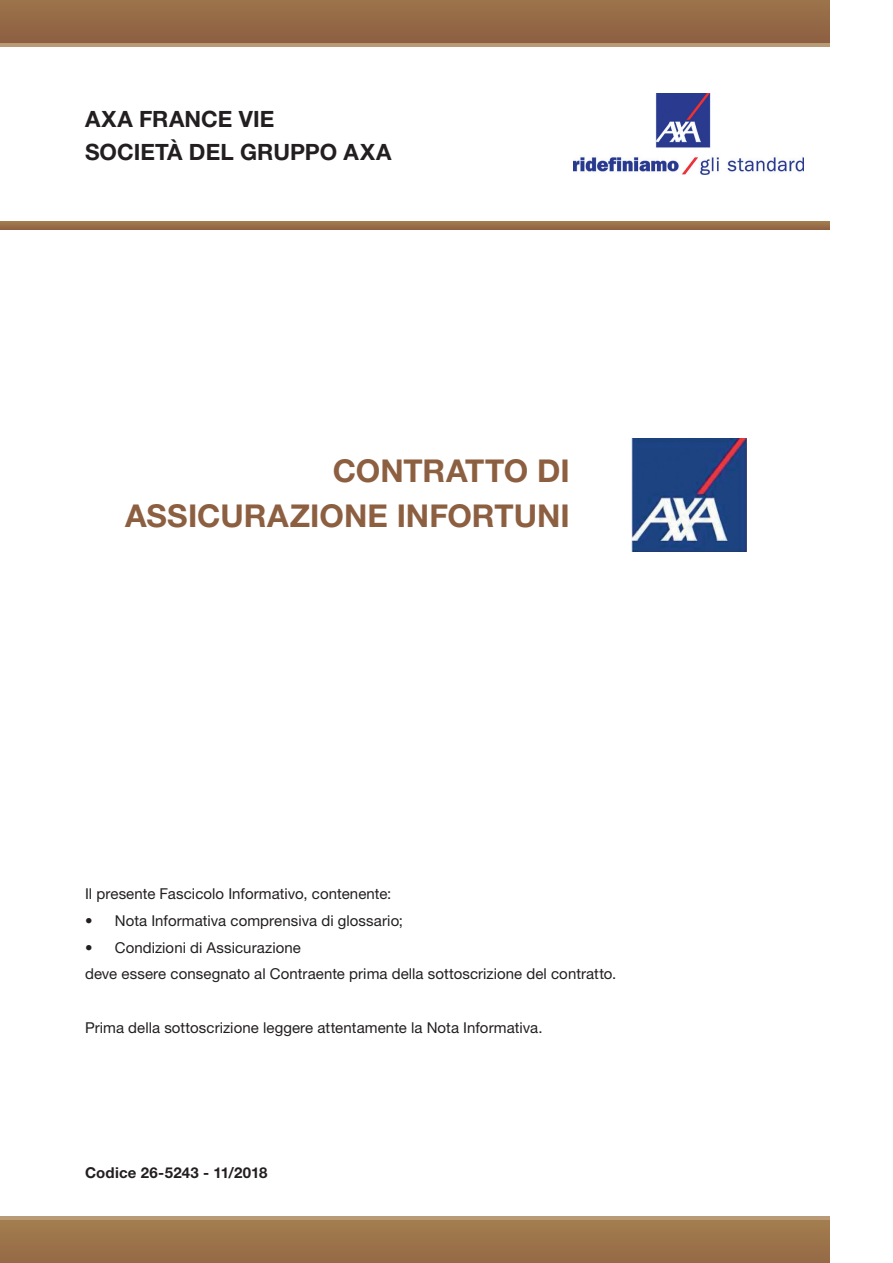
<style>
.page{position:relative;width:893px;height:1263px;background:#fff}
.page>*{position:absolute;margin:0;border:0;box-sizing:border-box;transform-origin:0 0}
.t1{font:700 31.5px/44.1px "Helvetica Neue LT Std";color:#8d5f41;text-align:right}
.t2{font:700 22.5px/33.3px "Helvetica Neue LT Std";color:#231f20}
.t3{font:15px/26.7px "Helvetica Neue LT Std";letter-spacing:.005em;color:#231f20}
.t4{font:700 15px "Helvetica Neue LT Std";letter-spacing:.015em;color:#231f20}
</style>
<div class="page">
<div style="left:0;top:0;width:829px;height:47px;background:#b89a76"></div>
<div style="left:0;top:1216px;width:829px;height:47px;background:#b89a76"></div>
<div style="left:0;top:0;width:829px;height:43px;background:#946a46"></div>
<div style="left:0;top:221px;width:829px;height:9px;background:#997049"></div>
<div style="left:0;top:1220px;width:829px;height:43px;background:#9c744a"></div>
<img style="left:574px;top:94px;width:230px;height:80px">
<img style="left:631px;top:438px;width:115px;height:113px">
<h2 class="t2" style="left:85px;top:101px;width:308px">AXA FRANCE VIE<br>SOCIETÀ DEL GRUPPO AXA</h2>
<h1 class="t1" style="left:125px;top:448px;width:446px">CONTRATTO DI<br>ASSICURAZIONE INFORTUNI</h1>
<p class="t3" style="left:85px;top:880px;width:308px">Il presente Fascicolo Informativo, contenente:</p>
<p class="t3" style="left:85px;top:907px;width:320px">• Nota Informativa comprensiva di glossario;</p>
<p class="t3" style="left:85px;top:934px;width:533px">• Condizioni di Assicurazione<br>deve essere consegnato al Contraente prima della sottoscrizione del contratto.</p>
<p class="t3" style="left:85px;top:1014px;width:459px">Prima della sottoscrizione leggere attentamente la Nota Informativa.</p>
<p class="t4" style="left:85px;top:1163px;width:184px">Codice 26-5243 - 11/2018</p>
</div>
